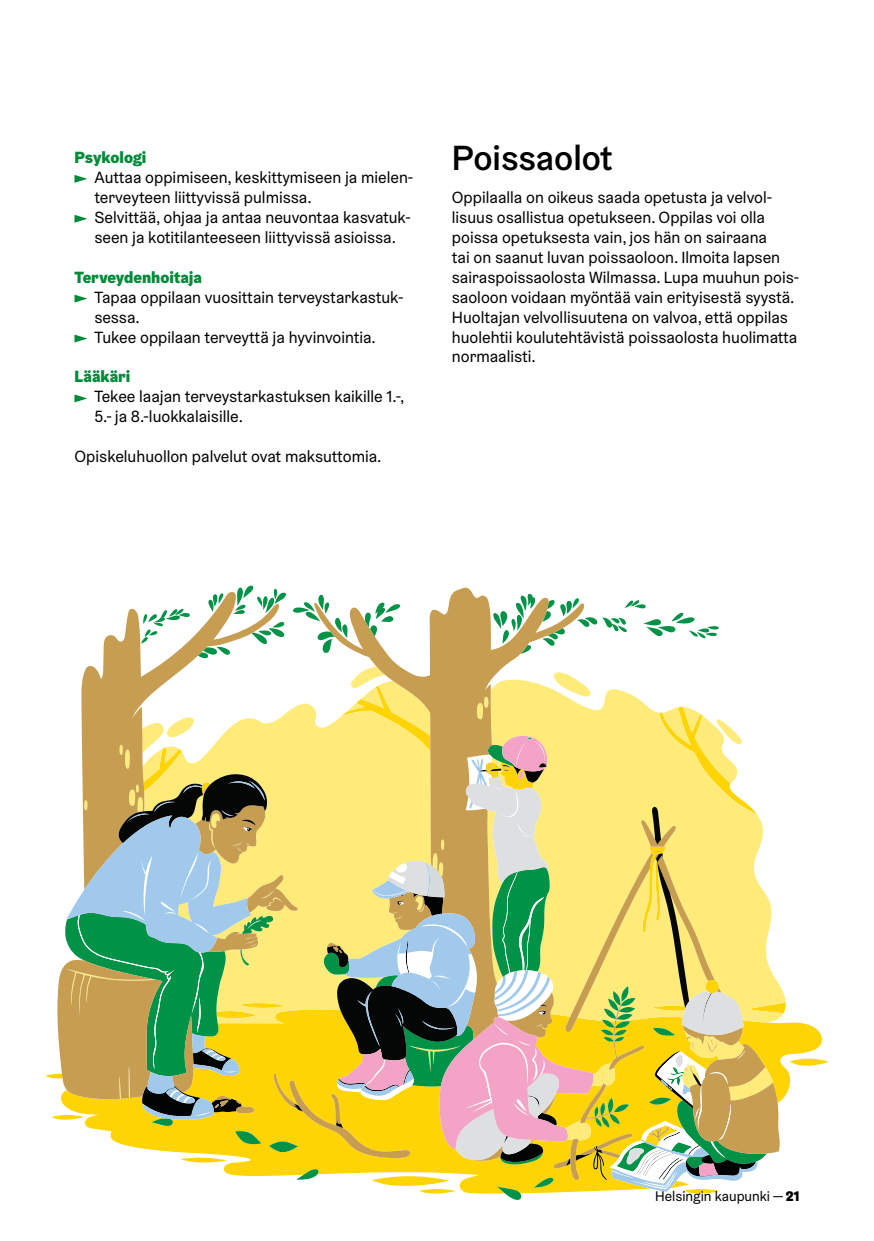
<style>
.page{position:relative;width:874px;height:1241px;background:#fff}
.page>*{position:absolute;margin:0;border:0;box-sizing:border-box;transform-origin:0 0}
.H_3Väliotsikko20{font:500 35px "Helsinki Grotesk";color:#000}
.p_Leipis_Helsinki_Grtsk{font:16.28px/19.9px "Helsinki Grotesk";color:#000}
.p_Leipis_Helsinki_Grtsk_luettelo{font:16.28px/19.9px "Helsinki Grotesk";color:#000}
.p_Leipis_Helsinki_Grtsk-2{font:900 16.28px "Helsinki Grotesk";color:#008b3a}
.t1{font:14px "Helsinki Grotesk";color:#000}
.s1{font-weight:900}
</style>
<div class="page">
<svg style="left:57px;top:587px;width:722px;height:579px"></svg>
<svg style="left:338px;top:735px;width:380px;height:23px;background:#f0d675"></svg>
<svg style="left:66px;top:758px;width:691px;height:433px;background:#cfc671"></svg>
<svg style="left:426px;top:862px;width:18px;height:35px"></svg>
<svg style="left:74px;top:175px;width:13px;height:8px"></svg>
<svg style="left:74px;top:215px;width:13px;height:8px"></svg>
<svg style="left:74px;top:294px;width:13px;height:8px"></svg>
<svg style="left:74px;top:334px;width:13px;height:8px"></svg>
<svg style="left:74px;top:394px;width:13px;height:8px"></svg>
<p class="p_Leipis_Helsinki_Grtsk-2" style="left:74px;top:147px;width:73px">Psykologi</p>
<p class="p_Leipis_Helsinki_Grtsk_luettelo" style="left:94px;top:167px;width:320px">Auttaa oppimiseen, keskittymiseen ja mielen&shy;terveyteen liittyvissä pulmissa.</p>
<p class="p_Leipis_Helsinki_Grtsk_luettelo" style="left:94px;top:207px;width:318px">Selvittää, ohjaa ja antaa neuvontaa kasvatuk&shy;seen ja kotitilanteeseen liittyvissä asioissa.</p>
<p class="p_Leipis_Helsinki_Grtsk-2" style="left:74px;top:266px;width:129px">Terveydenhoitaja</p>
<p class="p_Leipis_Helsinki_Grtsk_luettelo" style="left:94px;top:287px;width:310px">Tapaa oppilaan vuosittain terveystarkastuk&shy;sessa.</p>
<p class="p_Leipis_Helsinki_Grtsk_luettelo" style="left:94px;top:326px;width:283px">Tukee oppilaan terveyttä ja hyvinvointia.</p>
<p class="p_Leipis_Helsinki_Grtsk-2" style="left:74px;top:366px;width:57px">Lääkäri</p>
<p class="p_Leipis_Helsinki_Grtsk_luettelo" style="left:94px;top:386px;width:311px">Tekee laajan terveystarkastuksen kaikille 1.-,<br>5.- ja 8.-luokkalaisille.</p>
<p class="p_Leipis_Helsinki_Grtsk" style="left:74px;top:446px;width:308px">Opiskeluhuollon palvelut ovat maksuttomia.</p>
<h3 class="H_3Väliotsikko20" style="left:451px;top:135px;width:162px">Poissaolot</h3>
<p class="p_Leipis_Helsinki_Grtsk" style="left:451px;top:187px;width:349px">Oppilaalla on oikeus saada opetusta ja velvol&shy;lisuus osallistua opetukseen. Oppilas voi olla poissa opetuksesta vain, jos hän on sairaana<br>tai on saanut luvan poissaoloon. Ilmoita lapsen sairaspoissaolosta Wilmassa. Lupa muuhun pois&shy;saoloon voidaan myöntää vain erityisestä syystä.<br>Huoltajan velvollisuutena on valvoa, että oppilas huolehtii koulutehtävistä poissaolosta huolimatta normaalisti.</p>
<p class="t1" style="left:654px;top:1187px;width:146px">Helsingin kaupunki — <span class="s1">21</span></p>
</div>
